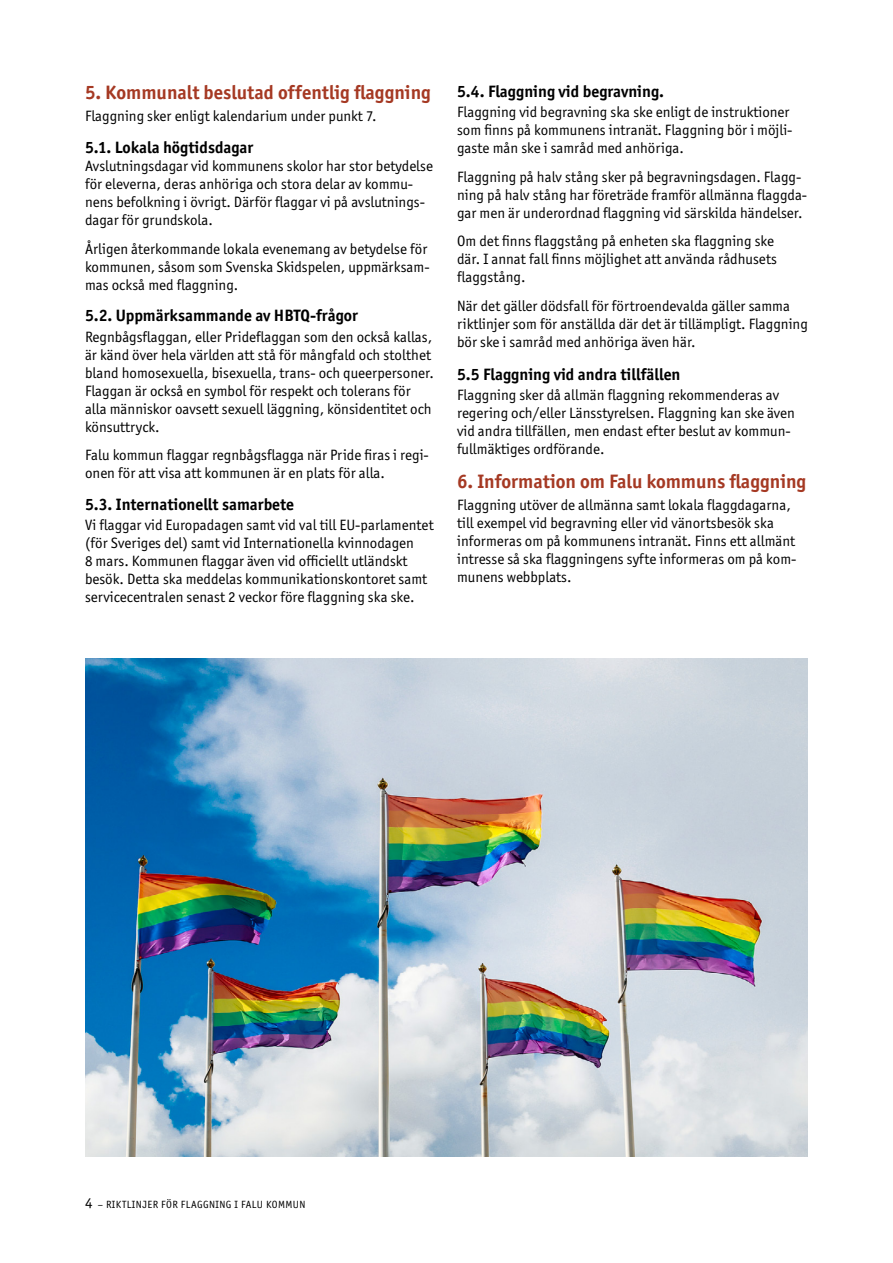
<style>
.page{position:relative;width:893px;height:1263px;background:#fff}
.page>*{position:absolute;margin:0;border:0;box-sizing:border-box;transform-origin:0 0}
.kapitelrubrik{font:700 19.5px "Officina Sans ITC Std";color:#a53923}
.underrubrik{font:700 16.5px "Officina Sans ITC Std";color:#000}
.bröd_u_indrag{font:15px/18px "Officina Sans ITC Std";color:#000}
.t1{font:10.5px "Officina Sans ITC Std";letter-spacing:.04em;color:#000}
.s1{font-size:15px}
</style>
<div class="page">
<img style="left:85px;top:658px;width:723px;height:499px">
<p class="kapitelrubrik" style="left:85px;top:80px;width:347px">5. Kommunalt beslutad offentlig flaggning</p>
<p class="bröd_u_indrag" style="left:85px;top:107px;width:293px">Flaggning sker enligt kalendarium under punkt 7.</p>
<p class="underrubrik" style="left:85px;top:137px;width:170px">5.1. Lokala högtidsdagar</p>
<p class="bröd_u_indrag" style="left:85px;top:157px;width:349px">Avslutningsdagar vid kommunens skolor har stor betydelse för eleverna, deras anhöriga och stora delar av kommu&shy;nens befolkning i övrigt. Därför flaggar vi på avslutnings&shy;dagar för grundskola.</p>
<p class="bröd_u_indrag" style="left:85px;top:240px;width:346px">Årligen återkommande lokala evenemang av betydelse för kommunen, såsom som Svenska Skidspelen, uppmärksam&shy;mas också med flaggning.</p>
<p class="underrubrik" style="left:85px;top:306px;width:274px">5.2. Uppmärksammande av HBTQ-frågor</p>
<p class="bröd_u_indrag" style="left:85px;top:327px;width:350px">Regnbågsflaggan, eller Prideflaggan som den också kallas, är känd över hela världen att stå för mångfald och stolthet bland homosexuella, bisexuella, trans- och queerpersoner.<br>Flaggan är också en symbol för respekt och tolerans för alla människor oavsett sexuell läggning, könsidentitet och könsuttryck.</p>
<p class="bröd_u_indrag" style="left:85px;top:446px;width:345px">Falu kommun flaggar regnbågsflagga när Pride firas i regi&shy;onen för att visa att kommunen är en plats för alla.</p>
<p class="underrubrik" style="left:85px;top:494px;width:211px">5.3. Internationellt samarbete</p>
<p class="bröd_u_indrag" style="left:85px;top:516px;width:350px">Vi flaggar vid Europadagen samt vid val till EU-parlamentet (för Sveriges del) samt vid Internationella kvinnodagen<br>8 mars. Kommunen flaggar även vid officiellt utländskt besök. Detta ska meddelas kommunikationskontoret samt servicecentralen senast 2 veckor före flaggning ska ske.</p>
<p class="underrubrik" style="left:457px;top:81px;width:209px">5.4. Flaggning vid begravning.</p>
<p class="bröd_u_indrag" style="left:457px;top:103px;width:337px">Flaggning vid begravning ska ske enligt de instruktioner som finns på kommunens intranät. Flaggning bör i möjli&shy;gaste mån ske i samråd med anhöriga.</p>
<p class="bröd_u_indrag" style="left:457px;top:168px;width:352px">Flaggning på halv stång sker på begravningsdagen. Flagg&shy;ning på halv stång har företräde framför allmänna flaggda&shy;gar men är underordnad flaggning vid särskilda händelser.</p>
<p class="bröd_u_indrag" style="left:457px;top:232px;width:321px">Om det finns flaggstång på enheten ska flaggning ske där. I annat fall finns möjlighet att använda rådhusets flaggstång.</p>
<p class="bröd_u_indrag" style="left:457px;top:297px;width:352px">När det gäller dödsfall för förtroendevalda gäller samma riktlinjer som för anställda där det är tillämpligt. Flaggning bör ske i samråd med anhöriga även här.</p>
<p class="underrubrik" style="left:457px;top:364px;width:225px">5.5 Flaggning vid andra tillfällen</p>
<p class="bröd_u_indrag" style="left:457px;top:386px;width:339px">Flaggning sker då allmän flaggning rekommenderas av regering och/eller Länsstyrelsen. Flaggning kan ske även vid andra tillfällen, men endast efter beslut av kommun&shy;fullmäktiges ordförande.</p>
<p class="kapitelrubrik" style="left:457px;top:469px;width:351px">6. Information om Falu kommuns flaggning</p>
<p class="bröd_u_indrag" style="left:457px;top:496px;width:341px">Flaggning utöver de allmänna samt lokala flaggdagarna, till exempel vid begravning eller vid vänortsbesök ska informeras om på kommunens intranät. Finns ett allmänt intresse så ska flaggningens syfte informeras om på kom&shy;munens webbplats.</p>
<p class="t1" style="left:85px;top:1198px;width:222px"><span class="s1">4</span> – RIKTLINJER FÖR FLAGGNING I FALU KOMMUN</p>
</div>
